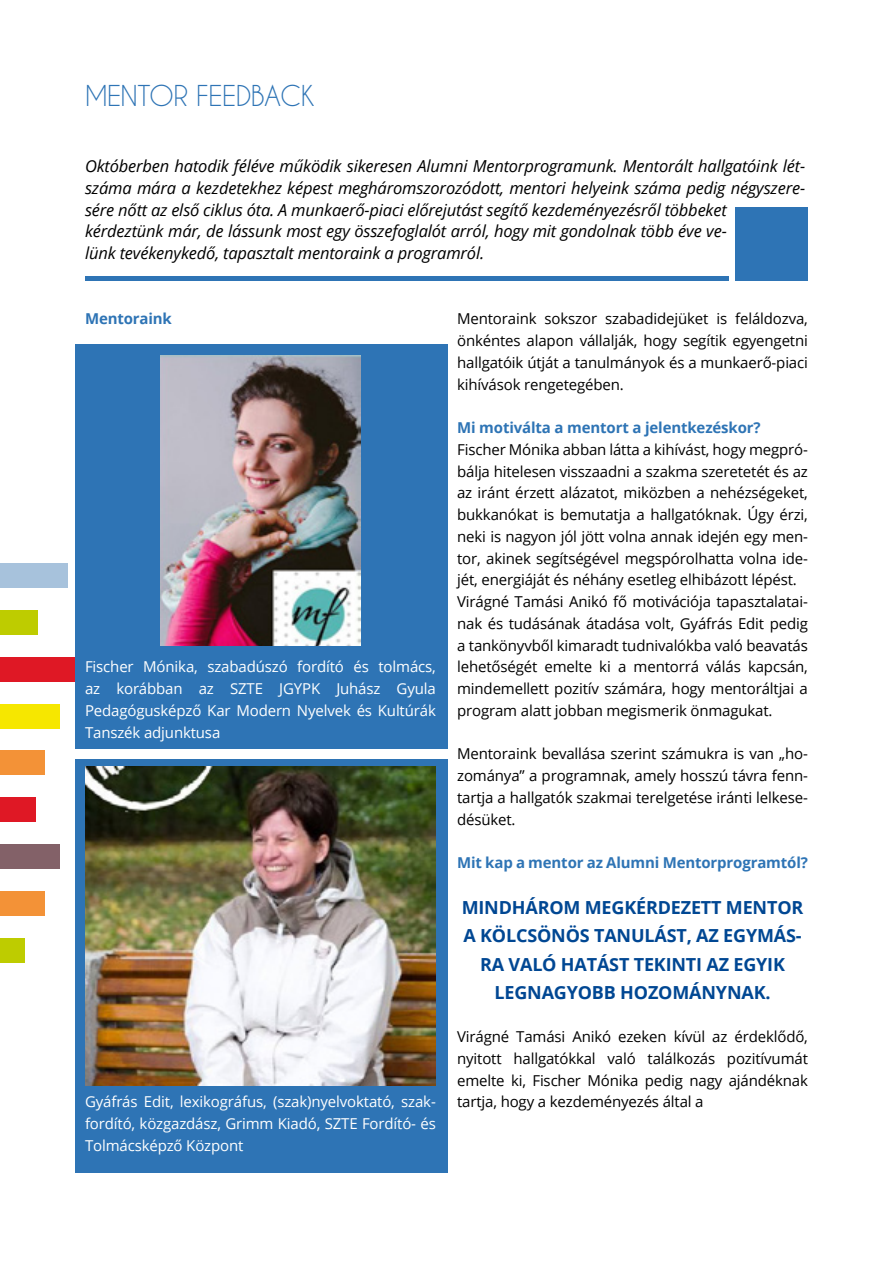
<style>
.page{position:relative;width:893px;height:1263px;background:#fff}
.page>*{position:absolute;margin:0;border:0;box-sizing:border-box;transform-origin:0 0}
.t1{font:27px "Caviar Dreams";letter-spacing:-.02em;color:#2e74b5}
.t2{font:700 18px/28.5px "Open Sans";letter-spacing:-.01em;color:#004793}
.t3{font:italic 16.5px/21.8px "Open Sans";letter-spacing:-.01em;color:#000}
.t4{font:15px/21.8px "Open Sans";letter-spacing:-.01em;color:#000;text-align:justify}
.t5{font:15px/21.8px "Open Sans";letter-spacing:-.01em;color:#fff;text-align:justify}
.t6{font:700 15px "Open Sans";letter-spacing:-.01em;color:#2e74b5}
</style>
<div class="page">
<div style="left:0;top:564px;width:68px;height:24px;background:#a7c2dc"></div>
<div style="left:0;top:610px;width:38px;height:24px;background:#becc00"></div>
<div style="left:0;top:657px;width:74px;height:24px;background:#df1825"></div>
<div style="left:0;top:704px;width:60px;height:24px;background:#f6e700"></div>
<div style="left:0;top:844px;width:60px;height:24px;background:#836168"></div>
<div style="left:0;top:751px;width:45px;height:24px;background:#f39237"></div>
<div style="left:0;top:891px;width:45px;height:24px;background:#f39237"></div>
<div style="left:0;top:797px;width:35px;height:25px;background:#df1825"></div>
<div style="left:0;top:938px;width:25px;height:24px;background:#becc00"></div>
<div style="left:75px;top:759px;width:373px;height:414px;background:#2e74b5"></div>
<div style="left:75px;top:344px;width:373px;height:404px;background:#2e74b5"></div>
<div style="left:735px;top:207px;width:73px;height:74px;background:#2e74b5"></div>
<hr style="left:85px;top:277px;width:643px;height:4px;background:#2e74b5">
<img style="left:160px;top:356px;width:201px;height:289px">
<img style="left:85px;top:766px;width:351px;height:320px">
<h1 class="t1" style="left:85px;top:80px;width:229px">MENTOR FEEDBACK</h1>
<p class="t3" style="left:85px;top:155px;width:722px">Októberben hatodik féléve működik sikeresen Alumni Mentorprogramunk. Mentorált hallgatóink lét&shy;száma mára a kezdetekhez képest megháromszorozódott, mentori helyeink száma pedig négyszere&shy;sére nőtt az első ciklus óta. A munkaerő-piaci előrejutást segítő kezdeményezésről többeket kérdeztünk már, de lássunk most egy összefoglalót arról, hogy mit gondolnak több éve ve-<br>lünk tevékenykedő, tapasztalt mentoraink a programról.</p>
<p class="t6" style="left:85px;top:308px;width:88px">MENTORAINK</p>
<p class="t5" style="left:85px;top:656px;width:352px">Fischer Mónika, szabadúszó fordító és tolmács, az korábban az SZTE JGYPK Juhász Gyula Pedagógusképző Kar Modern Nyelvek és Kultúrák Tanszék adjunktusa</p>
<p class="t5" style="left:85px;top:1091px;width:352px">Gyáfrás Edit, lexikográfus, (szak)nyelvoktató, szak&shy;fordító, közgazdász, Grimm Kiadó, SZTE Fordító- és Tolmácsképző Központ</p>
<p class="t4" style="left:457px;top:308px;width:352px">Mentoraink sokszor szabadidejüket is feláldozva, önkéntes alapon vállalják, hogy segítik egyengetni hallgatóik útját a tanulmányok és a munkaerő-piaci kihívások rengetegében.</p>
<p class="t6" style="left:457px;top:417px;width:305px">MI MOTIVÁLTA A MENTORT A JELENTKEZÉSKOR?</p>
<p class="t4" style="left:457px;top:438px;width:352px;text-align:left">Fischer Mónika abban látta a kihívást, hogy megpró&shy;bálja hitelesen visszaadni a szakma szeretetét és az az iránt érzett alázatot, miközben a nehézségeket, bukkanókat is bemutatja a hallgatóknak. Úgy érzi, neki is nagyon jól jött volna annak idején egy men&shy;tor, akinek segítségével megspórolhatta volna ide&shy;jét, energiáját és néhány esetleg elhibázott lépést.<br>Virágné Tamási Anikó fő motivációja tapasztalatai&shy;nak és tudásának átadása volt, Gyáfrás Edit pedig a tankönyvből kimaradt tudnivalókba való beavatás lehetőségét emelte ki a mentorrá válás kapcsán, mindemellett pozitív számára, hogy mentoráltjai a program alatt jobban megismerik önmagukat.</p>
<p class="t4" style="left:457px;top:743px;width:352px">Mentoraink bevallása szerint számukra is van „ho&shy;zománya” a programnak, amely hosszú távra fenn&shy;tartja a hallgatók szakmai terelgetése iránti lelkese&shy;désüket.</p>
<p class="t6" style="left:457px;top:852px;width:352px">MIT KAP A MENTOR AZ ALUMNI MENTORPROGRAMTÓL?</p>
<p class="t2" style="left:462px;top:892px;width:343px">MIN DHÁROM M EGKÉRDEZETT M ENTOR<br>A KÖ LCSÖNÖS</p>
<p class="t2" style="left:594px;top:921px;width:13px">TAN</p>
<p class="t2" style="left:631px;top:921px;width:172px">ULÁST, AZ EGYMÁS-</p>
<p class="t2" style="left:480px;top:949px;width:94px">RA VALÓ HAT</p>
<p class="t2" style="left:597px;top:949px;width:189px">ÁST TEKINTI AZ EGYIK</p>
<p class="t2" style="left:494px;top:978px;width:34px">LEGNAG</p>
<p class="t2" style="left:567px;top:978px;width:205px">YOBB H OZOMÁNYNAK.</p>
<p class="t4" style="left:457px;top:1025px;width:352px">Virágné Tamási Anikó ezeken kívül az érdeklődő, nyitott hallgatókkal való találkozás pozitívumát emelte ki, Fischer Mónika pedig nagy ajándéknak tartja, hogy a kezdeményezés által a</p>
</div>
